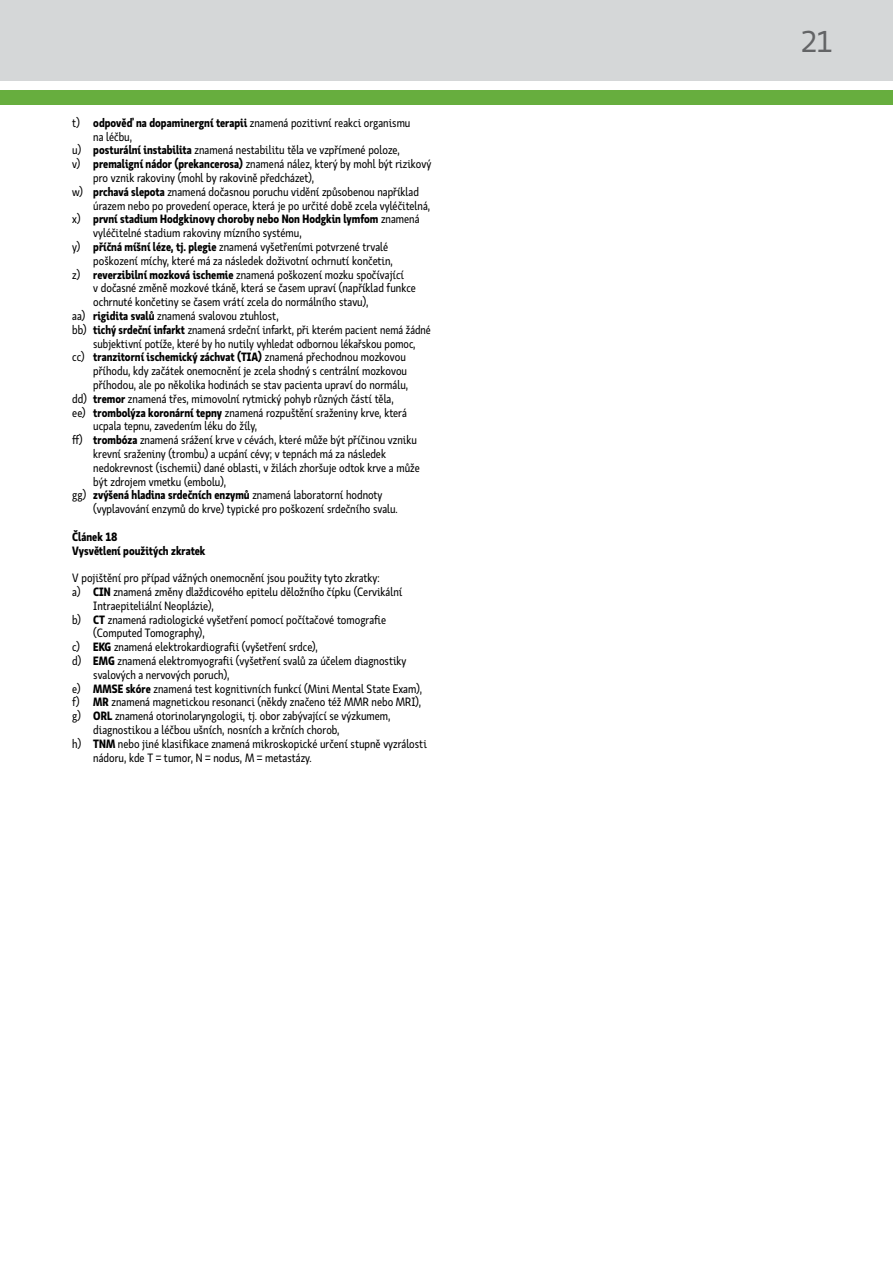
<style>
.page{position:relative;width:893px;height:1263px;background:#fff}
.page>*{position:absolute;margin:0;border:0;box-sizing:border-box;transform-origin:0 0}
.t1{font:30px "Koop Pro";color:#636466}
.t2{font:12px "Koop Cond Pro";color:#000}
.t3{font:700 12px/13.8px "Koop Cond Pro";color:#000}
.s1{font-weight:700}
.s2{font-weight:400}
</style>
<div class="page">
<div style="left:0;top:0;width:893px;height:81px;background:#d5d7d8"></div>
<div style="left:0;top:91px;width:893px;height:14px;background:#67ae3e"></div>
<p class="t2" style="left:72px;top:114px;width:340px">t) <span class="s1">odpověď na dopaminergní terapii</span> znamená pozitivní reakci organismu</p>
<p class="t2" style="left:93px;top:128px;width:40px">na léčbu,</p>
<p class="t2" style="left:72px;top:142px;width:329px">u) <span class="s1">posturální instabilita</span> znamená nestabilitu těla ve vzpřímené poloze,</p>
<p class="t2" style="left:72px;top:156px;width:361px">v) <span class="s1">premaligní nádor (prekancerosa)</span> znamená nález, který by mohl být rizikový</p>
<p class="t2" style="left:93px;top:170px;width:223px">pro vznik rakoviny (mohl by rakovině předcházet),</p>
<p class="t2" style="left:72px;top:183px;width:348px">w) <span class="s1">prchavá slepota</span> znamená dočasnou poruchu vidění způsobenou například</p>
<p class="t2" style="left:93px;top:197px;width:338px">úrazem nebo po provedení operace, která je po určité době zcela vyléčitelná,</p>
<p class="t3" style="left:72px;top:212px;width:349px"><span class="s2">x)</span> první stadium Hodgkinovy choroby nebo Non Hodgkin lymfom <span class="s2">znamená</span></p>
<p class="t2" style="left:93px;top:225px;width:210px">vyléčitelné stadium rakoviny mízního systému,</p>
<p class="t2" style="left:72px;top:239px;width:317px">y) <span class="s1">příčná míšní léze, tj. plegie</span> znamená vyšetřeními potvrzené trvalé</p>
<p class="t2" style="left:93px;top:252px;width:301px">poškození míchy, které má za následek doživotní ochrnutí končetin,</p>
<p class="t2" style="left:72px;top:266px;width:333px">z) <span class="s1">reverzibilní mozková ischemie</span> znamená poškození mozku spočívající</p>
<p class="t2" style="left:93px;top:280px;width:324px">v dočasné změně mozkové tkáně, která se časem upraví (například funkce</p>
<p class="t2" style="left:93px;top:294px;width:277px">ochrnuté končetiny se časem vrátí zcela do normálního stavu),</p>
<p class="t2" style="left:72px;top:308px;width:208px">aa) <span class="s1">rigidita svalů</span> znamená svalovou ztuhlost,</p>
<p class="t2" style="left:72px;top:321px;width:360px">bb) <span class="s1">tichý srdeční infarkt</span> znamená srdeční infarkt, při kterém pacient nemá žádné</p>
<p class="t2" style="left:93px;top:335px;width:324px">subjektivní potíže, které by ho nutily vyhledat odbornou lékařskou pomoc,</p>
<p class="t3" style="left:72px;top:350px;width:335px"><span class="s2">cc)</span> tranzitorní ischemický záchvat (TIA) <span class="s2">znamená přechodnou mozkovou</span></p>
<p class="t2" style="left:93px;top:363px;width:315px">příhodu, kdy začátek onemocnění je zcela shodný s centrální mozkovou</p>
<p class="t2" style="left:93px;top:377px;width:316px">příhodou, ale po několika hodinách se stav pacienta upraví do normálu,</p>
<p class="t2" style="left:72px;top:390px;width:323px">dd) <span class="s1">tremor</span> znamená třes, mimovolní rytmický pohyb různých částí těla,</p>
<p class="t2" style="left:72px;top:404px;width:336px">ee) <span class="s1">trombolýza koronární tepny</span> znamená rozpuštění sraženiny krve, která</p>
<p class="t2" style="left:93px;top:418px;width:165px">ucpala tepnu, zavedením léku do žíly,</p>
<p class="t2" style="left:72px;top:432px;width:346px">ff) <span class="s1">trombóza</span> znamená srážení krve v cévách, které může být příčinou vzniku</p>
<p class="t2" style="left:93px;top:446px;width:294px">krevní sraženiny (trombu) a ucpání cévy; v tepnách má za následek</p>
<p class="t2" style="left:93px;top:459px;width:328px">nedokrevnost (ischemii) dané oblasti, v žilách zhoršuje odtok krve a může</p>
<p class="t2" style="left:93px;top:473px;width:135px">být zdrojem vmetku (embolu),</p>
<p class="t3" style="left:72px;top:488px;width:312px"><span class="s2">gg)</span> zvýšená hladina srdečních enzymů <span class="s2">znamená laboratorní hodnoty</span></p>
<p class="t2" style="left:93px;top:501px;width:306px">(vyplavování enzymů do krve) typické pro poškození srdečního svalu.</p>
<p class="t3" style="left:72px;top:529px;width:135px">Článek 18<br>Vysvětlení použitých zkratek</p>
<p class="t2" style="left:72px;top:570px;width:309px">V pojištění pro případ vážných onemocnění jsou použity tyto zkratky:</p>
<p class="t2" style="left:72px;top:584px;width:332px">a) <span class="s1">CIN</span> znamená změny dlaždicového epitelu děložního čípku (Cervikální</p>
<p class="t2" style="left:93px;top:597px;width:122px">Intraepiteliální Neoplázie),</p>
<p class="t2" style="left:72px;top:611px;width:315px">b) <span class="s1">CT</span> znamená radiologické vyšetření pomocí počítačové tomografie</p>
<p class="t2" style="left:93px;top:625px;width:113px">(Computed Tomography),</p>
<p class="t2" style="left:72px;top:639px;width:247px">c) <span class="s1">EKG</span> znamená elektrokardiografii (vyšetření srdce),</p>
<p class="t2" style="left:72px;top:653px;width:336px">d) <span class="s1">EMG</span> znamená elektromyografii (vyšetření svalů za účelem diagnostiky</p>
<p class="t2" style="left:93px;top:666px;width:138px">svalových a nervových poruch),</p>
<p class="t2" style="left:72px;top:680px;width:351px">e) <span class="s1">MMSE skóre</span> znamená test kognitivních funkcí (Mini Mental State Exam),</p>
<p class="t2" style="left:72px;top:694px;width:351px">f) <span class="s1">MR</span> znamená magnetickou resonanci (někdy značeno též MMR nebo MRI),</p>
<p class="t2" style="left:72px;top:708px;width:320px">g) <span class="s1">ORL</span> znamená otorinolaryngologii, tj. obor zabývající se výzkumem,</p>
<p class="t2" style="left:93px;top:722px;width:248px">diagnostikou a léčbou ušních, nosních a krčních chorob,</p>
<p class="t2" style="left:72px;top:735px;width:356px">h) <span class="s1">TNM</span> nebo jiné klasifikace znamená mikroskopické určení stupně vyzrálosti</p>
<p class="t2" style="left:93px;top:749px;width:220px">nádoru, kde T = tumor, N = nodus, M = metastázy.</p>
<h1 class="t1" style="left:801px;top:21px;width:32px">21</h1>
</div>
